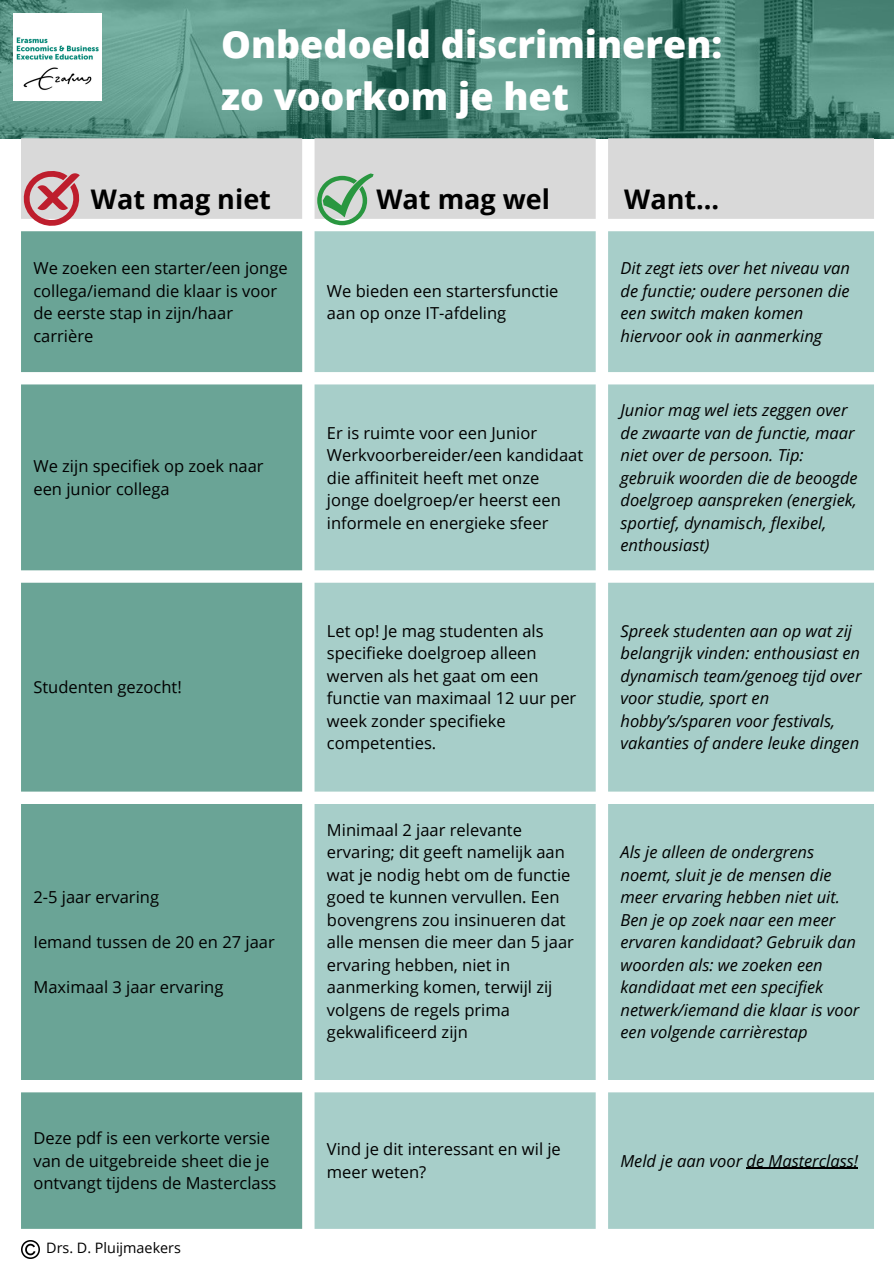
<style>
.page{position:relative;width:894px;height:1264px;background:#fff}
.page>*{position:absolute;margin:0;border:0;box-sizing:border-box;transform-origin:0 0}
.t1{font:800 37.5px/51.8px "Open Sans";color:#fff}
.t2{font:700 27px "Open Sans";color:#000}
.t3{font:16.5px/22.5px "Open Sans";color:#000}
.t4{font:italic 16.5px/22.5px "Open Sans";color:#000}
.t5{font:14.4px "Open Sans";color:#000}
</style>
<div class="page">
<img style="left:0;top:0;width:893px;height:138px">
<img style="left:14px;top:13px;width:88px;height:88px">
<div style="left:21px;top:138px;width:852px;height:81px;background:#d9d9d9"></div>
<div style="left:21px;top:231px;width:281px;height:997px;background:#6aa496"></div>
<svg style="left:314px;top:231px;width:559px;height:997px;background:#add1cc"></svg>
<hr style="left:746px;top:1167px;width:111px;height:1px;background:#000">
<svg style="left:21px;top:170px;width:61px;height:56px;background:#d19197"></svg>
<svg style="left:317px;top:173px;width:56px;height:52px;background:#9ac3a2"></svg>
<img style="left:21px;top:1240px;width:18px;height:18px">
<h1 class="t1" style="left:221px;top:18px;width:502px">Onbedoeld discrimineren: zo voorkom je het</h1>
<h2 class="t2" style="left:91px;top:180px;width:181px">Wat mag niet</h2>
<h2 class="t2" style="left:376px;top:180px;width:175px">Wat mag wel</h2>
<h2 class="t2" style="left:624px;top:180px;width:97px">Want...</h2>
<p class="t3" style="left:33px;top:256px;width:256px">We zoeken een starter/een jonge collega/iemand die klaar is voor de eerste stap in zijn/haar carrière</p>
<p class="t3" style="left:33px;top:454px;width:232px">We zijn specifiek op zoek naar een junior collega</p>
<p class="t3" style="left:33px;top:675px;width:150px">Studenten gezocht!</p>
<p class="t3" style="left:33px;top:885px;width:127px">2-5 jaar ervaring</p>
<p class="t3" style="left:33px;top:930px;width:243px">Iemand tussen de 20 en 27 jaar</p>
<p class="t3" style="left:33px;top:975px;width:191px">Maximaal 3 jaar ervaring</p>
<p class="t3" style="left:327px;top:279px;width:233px">We bieden een startersfunctie aan op onze IT-afdeling</p>
<p class="t3" style="left:327px;top:421px;width:258px">Er is ruimte voor een Junior<br>Werkvoorbereider/een kandidaat die affiniteit heeft met onze jonge doelgroep/er heerst een informele en energieke sfeer</p>
<p class="t4" style="left:620px;top:256px;width:231px">Dit zegt iets over het niveau van de functie; oudere personen die een switch maken komen hiervoor ook in aanmerking</p>
<p class="t4" style="left:620px;top:398px;width:239px">Junior mag wel iets zeggen over de zwaarte van de functie, maar niet over de persoon. Tip: gebruik woorden die de beoogde doelgroep aanspreken (energiek, sportief, dynamisch, flexibel, enthousiast)</p>
<p class="t3" style="left:327px;top:619px;width:251px">Let op! Je mag studenten als specifieke doelgroep alleen werven als het gaat om een functie van maximaal 12 uur per week zonder specifieke competenties.</p>
<p class="t4" style="left:620px;top:619px;width:242px">Spreek studenten aan op wat zij belangrijk vinden: enthousiast en dynamisch team/genoeg tijd over voor studie, sport en hobby’s/sparen voor festivals, vakanties of andere leuke dingen</p>
<p class="t3" style="left:327px;top:817px;width:248px">Minimaal 2 jaar relevante ervaring; dit geeft namelijk aan wat je nodig hebt om de functie goed te kunnen vervullen. Een bovengrens zou insinueren dat alle mensen die meer dan 5 jaar ervaring hebben, niet in aanmerking komen, terwijl zij volgens de regels prima gekwalificeerd zijn</p>
<p class="t4" style="left:620px;top:840px;width:240px">Als je alleen de ondergrens noemt, sluit je de mensen die meer ervaring hebben niet uit.<br>Ben je op zoek naar een meer ervaren kandidaat? Gebruik dan woorden als: we zoeken een kandidaat met een specifiek netwerk/iemand die klaar is voor een volgende carrièrestap</p>
<p class="t3" style="left:33px;top:1126px;width:244px">Deze pdf is een verkorte versie van de uitgebreide sheet die je ontvangt tijdens de Masterclass</p>
<p class="t3" style="left:327px;top:1137px;width:235px">Vind je dit interessant en wil je meer weten?</p>
<p class="t4" style="left:620px;top:1149px;width:239px">Meld je aan voor de Masterclass!</p>
<p class="t5" style="left:46px;top:1237px;width:136px">Drs. D. Pluijmaekers</p>
</div>
